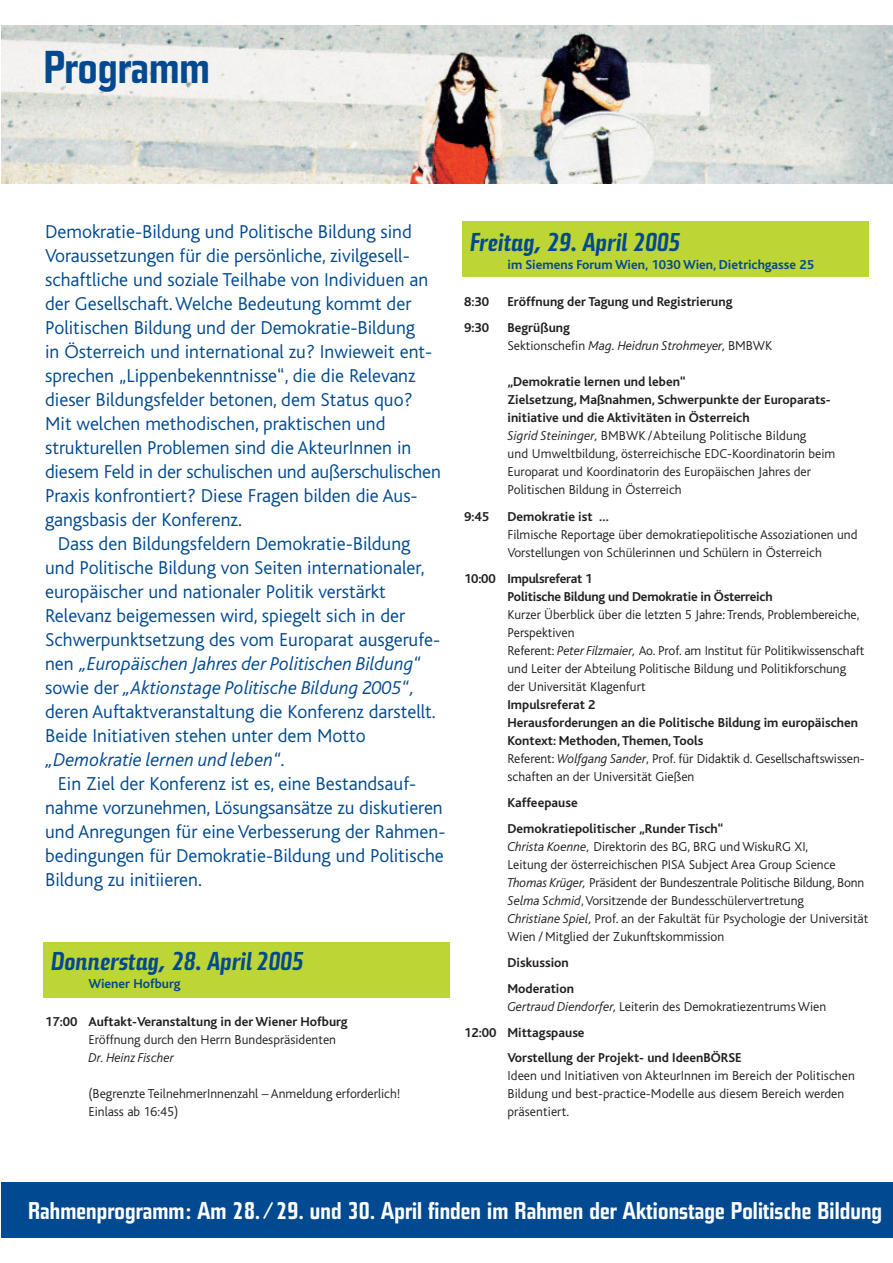
<style>
.page{position:relative;width:893px;height:1263px;background:#fff}
.page>*{position:absolute;margin:0;border:0;box-sizing:border-box;transform-origin:0 0}
.t1{font:700 45.6px "Steile Futura BQ";color:#014990}
.t2{font:italic 700 25.5px "Steile Futura BQ";color:#014990}
.t3{font:700 24px "Steile Futura BQ";letter-spacing:.005em;color:#fff}
.t4{font:300 19.5px/24px "Bliss";color:#014990}
.t5{font:italic 300 19.5px "Bliss";color:#014990}
.t6{font:300 13.5px/18px "Bliss";color:#231f20}
.t7{font:700 13.5px/18px "Bliss";color:#231f20}
.t8{font:italic 300 13.5px/18px "Bliss";color:#231f20}
.t9{font:700 13.5px "Bliss";color:#014990}
.s1{font-style:normal}
.s2{font-weight:700;font-style:normal}
.s3{font-weight:700}
.s4{font-style:italic}
.s5{font-weight:300}
.s6{font-weight:300;font-style:italic}
</style>
<div class="page">
<div style="left:44px;top:942px;width:406px;height:56px;background:#bed635"></div>
<img style="left:1px;top:26px;width:891px;height:157px">
<div style="left:1px;top:1182px;width:891px;height:55px;background:#014990"></div>
<div style="left:462px;top:221px;width:406px;height:56px;background:#bed635"></div>
<h1 class="t1" style="left:44px;top:50px;width:168px">Programm</h1>
<h3 class="t4" style="left:45px;top:221px;width:368px">Demokratie-Bildung und Politische Bildung sind</h3>
<h3 class="t4" style="left:45px;top:245px;width:366px">Voraussetzungen für die persönliche, zivilgesell-</h3>
<h3 class="t4" style="left:45px;top:269px;width:385px">schaftliche und soziale Teilhabe von Individuen an</h3>
<h3 class="t4" style="left:45px;top:293px;width:368px">der Gesellschaft. Welche Bedeutung kommt der</h3>
<h3 class="t4" style="left:45px;top:317px;width:371px">Politischen Bildung und der Demokratie-Bildung</h3>
<h3 class="t4" style="left:45px;top:341px;width:388px">in Österreich und international zu? Inwieweit ent-</h3>
<h3 class="t4" style="left:45px;top:365px;width:372px">sprechen „Lippenbekenntnisse“, die die Relevanz</h3>
<h3 class="t4" style="left:45px;top:389px;width:369px">dieser Bildungsfelder betonen, dem Status quo?</h3>
<h3 class="t4" style="left:45px;top:413px;width:342px">Mit welchen methodischen, praktischen und</h3>
<h3 class="t4" style="left:45px;top:437px;width:368px">strukturellen Problemen sind die AkteurInnen in</h3>
<h3 class="t4" style="left:45px;top:461px;width:397px">diesem Feld in der schulischen und außerschulischen</h3>
<h3 class="t4" style="left:45px;top:485px;width:374px">Praxis konfrontiert? Diese Fragen bilden die Aus-</h3>
<h3 class="t4" style="left:45px;top:509px;width:198px">gangsbasis der Konferenz.</h3>
<h3 class="t4" style="left:58px;top:533px;width:354px">Dass den Bildungsfeldern Demokratie-Bildung</h3>
<h3 class="t4" style="left:45px;top:557px;width:381px">und Politische Bildung von Seiten internationaler,</h3>
<h3 class="t4" style="left:45px;top:581px;width:342px">europäischer und nationaler Politik verstärkt</h3>
<h3 class="t4" style="left:45px;top:605px;width:361px">Relevanz beigemessen wird, spiegelt sich in der</h3>
<h3 class="t4" style="left:45px;top:629px;width:396px">Schwerpunktsetzung des vom Europarat ausgerufe-</h3>
<h3 class="t5" style="left:45px;top:656px;width:377px"><span class="s1">nen</span> „Europäischen Jahres der Politischen Bildung“</h3>
<h3 class="t5" style="left:45px;top:680px;width:371px"><span class="s1">sowie der</span> „Aktionstage Politische Bildung 2005“,</h3>
<h3 class="t4" style="left:45px;top:701px;width:392px">deren Auftaktveranstaltung die Konferenz darstellt.</h3>
<h3 class="t4" style="left:45px;top:725px;width:322px">Beide Initiativen stehen unter dem Motto</h3>
<h3 class="t5" style="left:45px;top:752px;width:243px">„Demokratie lernen und leben“.</h3>
<h3 class="t4" style="left:45px;top:773px;width:402px;text-indent:13px">Ein Ziel der Konferenz ist es, eine Bestandsauf&shy;nahme vorzunehmen, Lösungsansätze zu diskutieren und Anregungen für eine Verbesserung der Rahmen&shy;bedingungen für Demokratie-Bildung und Politische Bildung zu initiieren.</h3>
<h2 class="t2" style="left:51px;top:952px;width:254px">Donnerstag, 28. April 2005</h2>
<p class="t9" style="left:88px;top:979px;width:94px">Wiener Hofburg</p>
<p class="t7" style="left:45px;top:1013px;width:304px">17:00 Auftakt-Veranstaltung in der Wiener Hofburg</p>
<p class="t6" style="left:88px;top:1031px;width:249px">Eröffnung durch den Herrn Bundespräsidenten</p>
<p class="t8" style="left:88px;top:1049px;width:87px">Dr. Heinz Fischer</p>
<p class="t6" style="left:88px;top:1085px;width:314px">(Begrenzte TeilnehmerInnenzahl – Anmeldung erforderlich!<br>Einlass ab 16:45)</p>
<h2 class="t2" style="left:470px;top:232px;width:212px">Freitag, 29. April 2005</h2>
<p class="t9" style="left:507px;top:259px;width:308px">im Siemens Forum Wien, 1030 Wien, Dietrichgasse 25</p>
<p class="t7" style="left:464px;top:294px;width:27px">8:30</p>
<p class="t7" style="left:507px;top:294px;width:226px">Eröffnung der Tagung und Registrierung</p>
<p class="t7" style="left:464px;top:320px;width:27px">9:30</p>
<p class="t8" style="left:507px;top:320px;width:266px"><span class="s2">Begrüßung<br></span><span class="s1">Sektionschefin</span> Mag. Heidrun Strohmeyer, <span class="s1">BMBWK</span></p>
<p class="t6" style="left:507px;top:374px;width:329px"><span class="s3">„Demokratie lernen und leben“<br>Zielsetzung, Maßnahmen, Schwerpunkte der Europarats&shy;initiative und die Aktivitäten in Österreich<br></span><span class="s4">Sigrid Steininger,</span> BMBWK /Abteilung Politische Bildung<br>und Umweltbildung, österreichische EDC-Koordinatorin beim Europarat und Koordinatorin des Europäischen Jahres der Politischen Bildung in Österreich</p>
<p class="t7" style="left:464px;top:509px;width:27px">9:45</p>
<p class="t7" style="left:507px;top:509px;width:103px">Demokratie ist …</p>
<p class="t6" style="left:507px;top:526px;width:351px">Filmische Reportage über demokratiepolitische Assoziationen und<br>Vorstellungen von Schülerinnen und Schülern in Österreich</p>
<p class="t7" style="left:507px;top:571px;width:266px;text-indent:-43px">10:00 Impulsreferat 1<br>Politische Bildung und Demokratie in Österreich</p>
<p class="t6" style="left:507px;top:606px;width:358px">Kurzer Überblick über die letzten 5 Jahre: Trends, Problembereiche, Perspektiven<br>Referent: <span class="s4">Peter Filzmaier,</span> Ao. Prof. am Institut für Politikwissenschaft und Leiter der Abteilung Politische Bildung und Politikforschung der Universität Klagenfurt</p>
<p class="t7" style="left:507px;top:697px;width:359px">Impulsreferat 2<br>Herausforderungen an die Politische Bildung im europäischen Kontext: Methoden, Themen, Tools<br><span class="s5">Referent:</span> <span class="s6">Wolfgang Sander</span><span class="s5">, Prof. für Didaktik d. Gesellschaftswissen&shy;schaften an der Universität Gießen</span></p>
<p class="t7" style="left:507px;top:791px;width:217px;line-height:26px">Kaffeepause<br>Demokratiepolitischer „Runder Tisch“</p>
<p class="t6" style="left:507px;top:838px;width:362px"><span class="s4">Christa Koenne,</span> Direktorin des BG, BRG und WiskuRG XI,<br>Leitung der österreichischen PISA Subject Area Group Science <span class="s4">Thomas Krüger,</span> Präsident der Bundeszentrale Politische Bildung, Bonn <span class="s4">Selma Schmid</span>,Vorsitzende der Bundesschülervertretung<br><span class="s4">Christiane Spiel,</span> Prof. an der Fakultät für Psychologie der Universität Wien / Mitglied der Zukunftskommission</p>
<p class="t7" style="left:507px;top:951px;width:68px;line-height:26px">Diskussion<br>Moderation</p>
<p class="t6" style="left:507px;top:998px;width:320px"><span class="s4">Gertraud Diendorfer,</span> Leiterin des Demokratiezentrums Wien</p>
<p class="t7" style="left:464px;top:1025px;width:122px">12:00 Mittagspause</p>
<p class="t7" style="left:507px;top:1050px;width:235px">Vorstellung der Projekt- und IdeenBÖRSE</p>
<p class="t6" style="left:507px;top:1068px;width:349px">Ideen und Initiativen von AkteurInnen im Bereich der Politischen<br>Bildung und best-practice-Modelle aus diesem Bereich werden präsentiert.</p>
<h3 class="t3" style="left:28px;top:1202px;width:855px">Rahmenprogramm: Am 28./29. und 30. April finden im Rahmen der Aktionstage Politische Bildung</h3>
</div>
